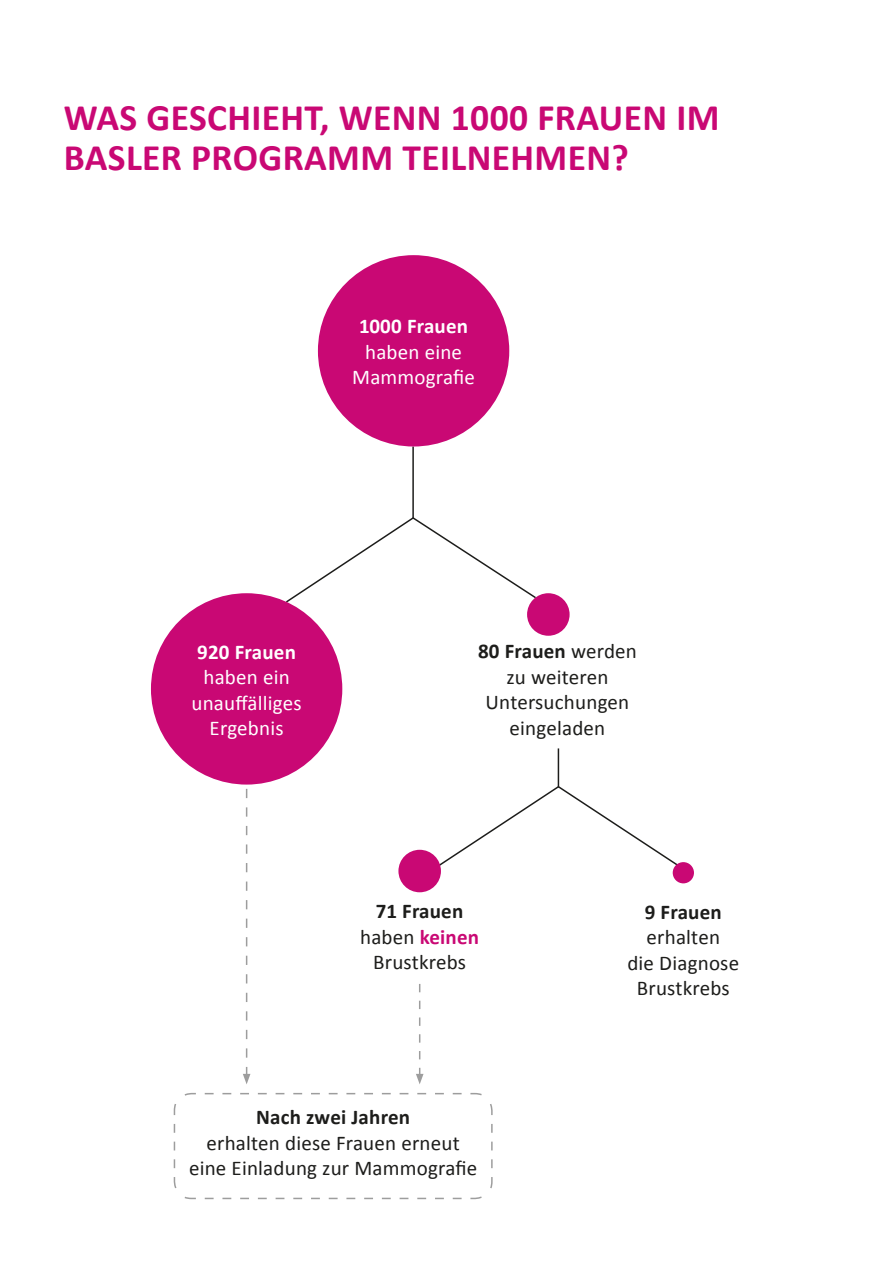
<style>
.page{position:relative;width:893px;height:1263px;background:#fff}
.page>*{position:absolute;margin:0;border:0;box-sizing:border-box;transform-origin:0 0}
.t1{font:700 37.5px/40.5px "Calibri";letter-spacing:.01em;color:#c90874}
.t2{font:21px/25.5px "Calibri";letter-spacing:.01em;color:#1d1d1b;text-align:center}
.t3{font:21px/25.5px "Calibri";letter-spacing:.01em;color:#fff;text-align:center}
.t4{font:700 21px "Calibri";letter-spacing:.01em;color:#1d1d1b}
.t5{font:700 21px "Calibri";letter-spacing:.01em;color:#fff}
.s1{font-weight:700}
.s2{font-weight:700;color:#c90874}
</style>
<div class="page">
<svg style="left:243px;top:789px;width:7px;height:295px"></svg>
<svg style="left:416px;top:984px;width:7px;height:100px"></svg>
<svg style="left:286px;top:517px;width:251px;height:87px"></svg>
<hr style="left:412px;top:446px;width:2px;height:72px;background:#1d1d1b">
<svg style="left:437px;top:785px;width:243px;height:82px"></svg>
<hr style="left:558px;top:748px;width:1px;height:39px;background:#1d1d1b">
<div style="left:398px;top:850px;width:43px;height:42px;background:#c90874;border-radius:50%"></div>
<div style="left:673px;top:862px;width:21px;height:21px;background:#c90874;border-radius:50%"></div>
<div style="left:318px;top:255px;width:191px;height:191px;background:#c90874;border-radius:50%"></div>
<div style="left:151px;top:593px;width:191px;height:191px;background:#c90874;border-radius:50%"></div>
<div style="left:527px;top:593px;width:43px;height:43px;background:#c90874;border-radius:50%"></div>
<svg style="left:173px;top:1092px;width:320px;height:108px"></svg>
<h1 class="t1" style="left:64px;top:97px;width:657px">WAS GESCHIEHT, WENN 1000 FRAUEN IM<br>BASLER PROGRAMM TEILNEHMEN?</h1>
<p class="t5" style="left:359px;top:313px;width:111px">1000 Frauen</p>
<p class="t3" style="left:352px;top:339px;width:124px">haben eine<br>Mammografie</p>
<p class="t5" style="left:197px;top:638px;width:100px">920 Frauen</p>
<p class="t3" style="left:192px;top:664px;width:112px">haben ein unauffälliges<br>Ergebnis</p>
<p class="t2" style="left:478px;top:639px;width:160px"><span class="s1">80 Frauen</span> werden zu weiteren<br>Untersuchungen eingeladen</p>
<p class="t2" style="left:360px;top:899px;width:121px"><span class="s1">71 Frauen </span>haben <span class="s2">keinen<br></span>Brustkrebs</p>
<p class="t4" style="left:645px;top:898px;width:78px">9 Frauen</p>
<p class="t2" style="left:627px;top:924px;width:113px">erhalten<br>die Diagnose<br>Brustkrebs</p>
<p class="t4" style="left:256px;top:1104px;width:155px">Nach zwei Jahren</p>
<p class="t2" style="left:189px;top:1130px;width:290px">erhalten diese Frauen erneut eine Einladung zur Mammografie</p>
</div>
